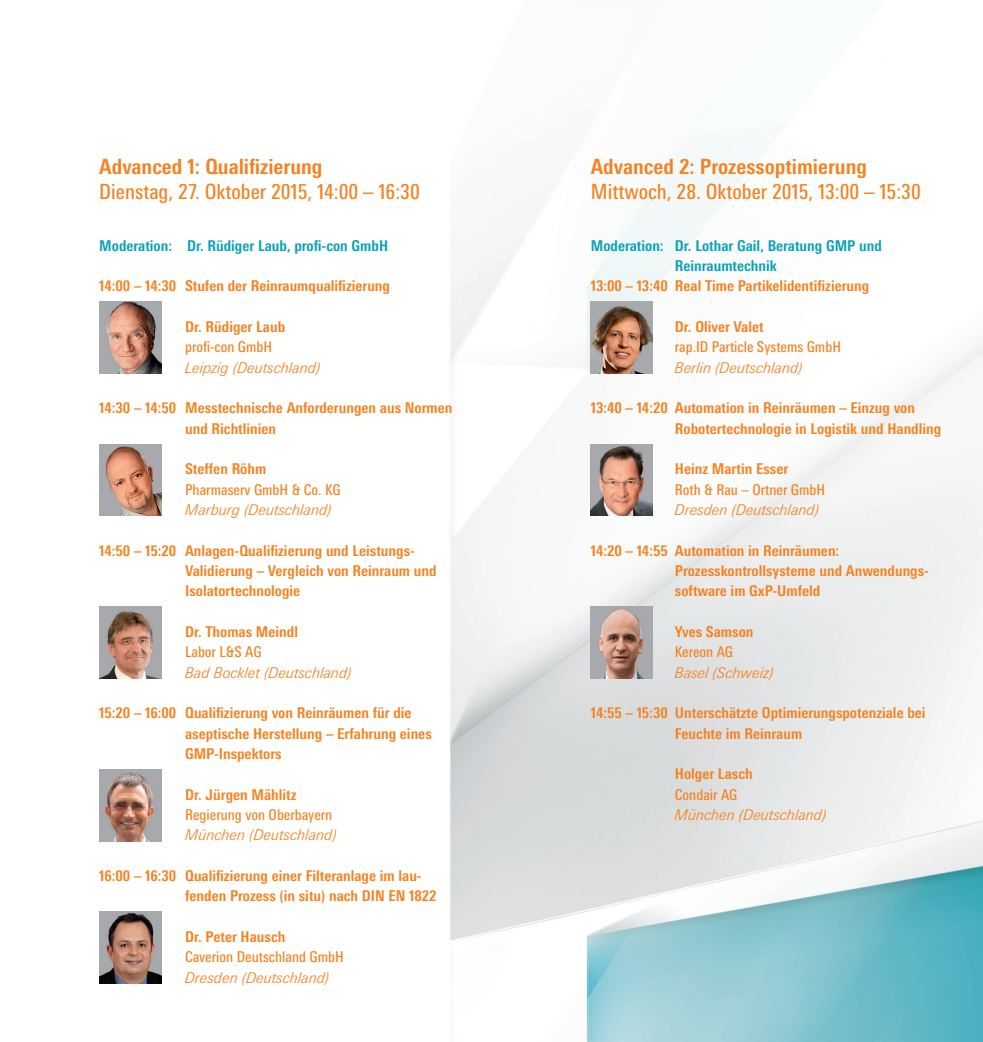
<style>
.page{position:relative;width:983px;height:1042px;background:#fff}
.page>*{position:absolute;margin:0;border:0;box-sizing:border-box;transform-origin:0 0}
.t1{font:condensed 21px "Messe Univers";color:#f58220}
.t2{font:700 condensed 21px "Messe Univers";color:#f58220}
.t3{font:700 condensed 14.88px/20.3px "Messe Univers";color:#f58220}
.t4{font:italic 300 14.88px "Messe Univers";color:#f58220}
.t5{font:condensed 14.88px "Messe Univers";color:#f58220}
.t6{font:700 condensed 14.88px/20.3px "Messe Univers";color:#08a1b7}
</style>
<div class="page">
<img style="left:99px;top:115px;width:883px;height:927px">
<img style="left:99px;top:302px;width:62px;height:72px">
<img style="left:99px;top:444px;width:62px;height:72px">
<img style="left:99px;top:769px;width:62px;height:72px">
<img style="left:99px;top:911px;width:62px;height:72px">
<img style="left:99px;top:607px;width:62px;height:71px">
<img style="left:590px;top:302px;width:62px;height:72px">
<img style="left:590px;top:444px;width:62px;height:72px">
<img style="left:590px;top:607px;width:62px;height:71px">
<h1 class="t2" style="left:99px;top:153px;width:225px">Advanced 1: Qualifizierung</h1>
<h1 class="t1" style="left:99px;top:179px;width:322px">Dienstag, 27. Oktober 2015, 14:00 – 16:30</h1>
<p class="t6" style="left:99px;top:235px;width:290px">Moderation: Dr. Rüdiger Laub, profi-con GmbH</p>
<p class="t3" style="left:99px;top:276px;width:292px">14:00 – 14:30 Stufen der Reinraumqualifizierung</p>
<p class="t3" style="left:185px;top:316px;width:101px">Dr. Rüdiger Laub</p>
<p class="t5" style="left:185px;top:338px;width:89px">profi-con GmbH</p>
<p class="t4" style="left:185px;top:358px;width:137px">Leipzig (Deutschland)</p>
<p class="t3" style="left:185px;top:398px;width:269px;text-indent:-86px">14:30 – 14:50 Messtechnische Anforderungen aus Normen und Richtlinien</p>
<p class="t3" style="left:185px;top:459px;width:83px">Steffen Röhm</p>
<p class="t5" style="left:185px;top:480px;width:157px">Pharmaserv GmbH &amp; Co. KG</p>
<p class="t4" style="left:185px;top:500px;width:148px">Marburg (Deutschland)</p>
<p class="t3" style="left:185px;top:540px;width:253px;text-indent:-86px">14:50 – 15:20 Anlagen-Qualifizierung und Leistungs-<br>Validierung – Vergleich von Reinraum und<br>Isolatortechnologie</p>
<p class="t3" style="left:185px;top:621px;width:114px">Dr. Thomas Meindl</p>
<p class="t5" style="left:185px;top:643px;width:78px">Labor L&amp;S AG</p>
<p class="t4" style="left:185px;top:663px;width:168px">Bad Bocklet (Deutschland)</p>
<p class="t3" style="left:185px;top:702px;width:248px;text-indent:-86px">15:20 – 16:00 Qualifizierung von Reinräumen für die aseptische Herstellung – Erfahrung eines<br>GMP-Inspektors</p>
<p class="t3" style="left:185px;top:784px;width:113px">Dr. Jürgen Mählitz</p>
<p class="t5" style="left:185px;top:805px;width:149px">Regierung von Oberbayern</p>
<p class="t4" style="left:185px;top:826px;width:153px">München (Deutschland)</p>
<p class="t3" style="left:185px;top:865px;width:253px;text-indent:-86px">16:00 – 16:30 Qualifizierung einer Filteranlage im lau&shy;fenden Prozess (in situ) nach DIN EN 1822</p>
<p class="t3" style="left:185px;top:926px;width:102px">Dr. Peter Hausch</p>
<p class="t5" style="left:185px;top:947px;width:160px">Caverion Deutschland GmbH</p>
<p class="t4" style="left:185px;top:968px;width:146px">Dresden (Deutschland)</p>
<h1 class="t2" style="left:590px;top:153px;width:278px">Advanced 2: Prozessoptimierung</h1>
<h1 class="t1" style="left:590px;top:179px;width:331px">Mittwoch, 28. Oktober 2015, 13:00 – 15:30</h1>
<p class="t6" style="left:674px;top:235px;width:208px;text-indent:-84px">Moderation: Dr. Lothar Gail, Beratung GMP und<br>Reinraumtechnik</p>
<p class="t3" style="left:590px;top:276px;width:280px">13:00 – 13:40 Real Time Partikelidentifizierung</p>
<p class="t3" style="left:674px;top:316px;width:90px">Dr. Oliver Valet</p>
<p class="t5" style="left:674px;top:338px;width:168px">rap.ID Particle Systems GmbH</p>
<p class="t4" style="left:674px;top:358px;width:129px">Berlin (Deutschland)</p>
<p class="t3" style="left:674px;top:398px;width:268px;text-indent:-84px">13:40 – 14:20 Automation in Reinräumen – Einzug von<br>Robotertechnologie in Logistik und Handling</p>
<p class="t3" style="left:674px;top:459px;width:115px">Heinz Martin Esser</p>
<p class="t5" style="left:674px;top:480px;width:152px">Roth &amp; Rau – Ortner GmbH</p>
<p class="t4" style="left:674px;top:500px;width:146px">Dresden (Deutschland)</p>
<p class="t3" style="left:674px;top:540px;width:255px;text-indent:-84px">14:20 – 14:55 Automation in Reinräumen:<br>Prozesskontrollsysteme und Anwendungs&shy;software im GxP-Umfeld</p>
<p class="t3" style="left:674px;top:621px;width:80px">Yves Samson</p>
<p class="t5" style="left:674px;top:643px;width:60px">Kereon AG</p>
<p class="t4" style="left:674px;top:663px;width:100px">Basel (Schweiz)</p>
<p class="t3" style="left:674px;top:702px;width:252px;text-indent:-84px">14:55 – 15:30 Unterschätzte Optimierungspotenziale bei<br>Feuchte im Reinraum</p>
<p class="t3" style="left:674px;top:763px;width:79px">Holger Lasch</p>
<p class="t5" style="left:674px;top:785px;width:64px">Condair AG</p>
<p class="t4" style="left:674px;top:805px;width:153px">München (Deutschland)</p>
</div>
